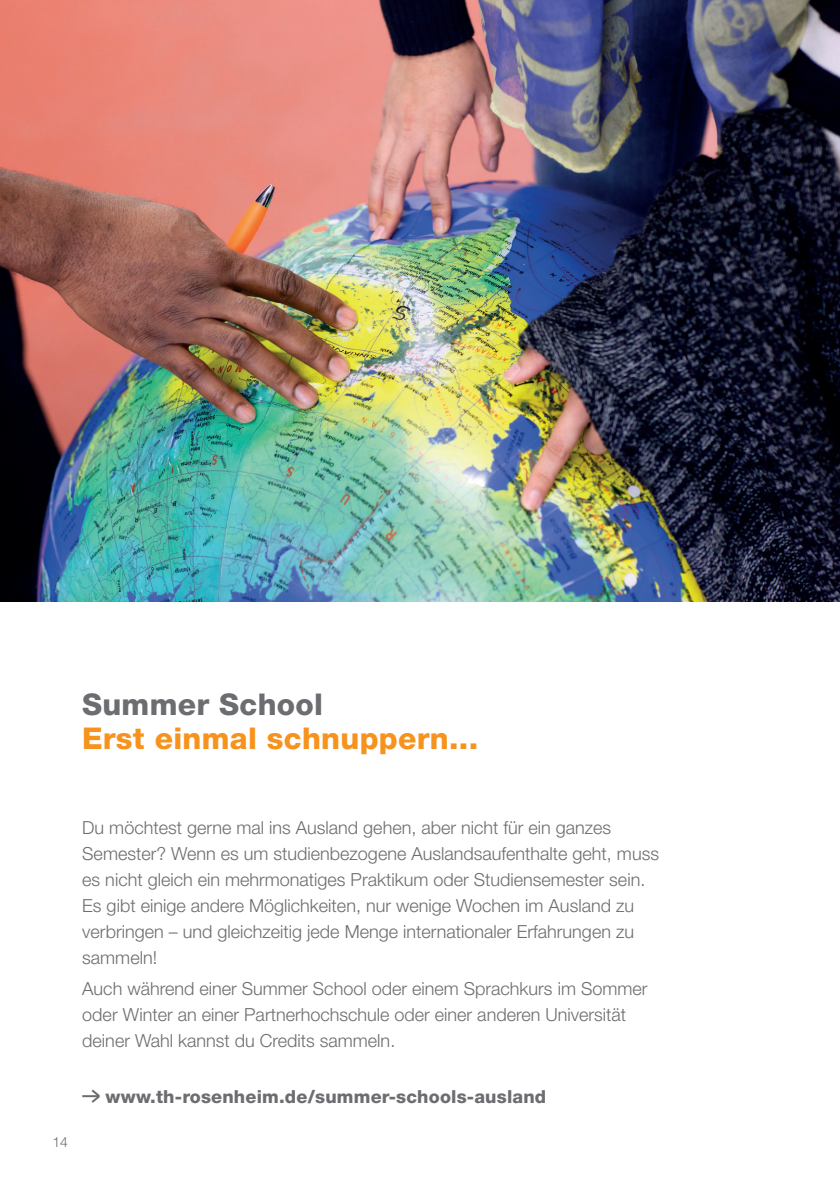
<style>
.page{position:relative;width:840px;height:1191px;background:#fff}
.page>*{position:absolute;margin:0;border:0;box-sizing:border-box;transform-origin:0 0}
.t1{font:800 30px "Helvetica Neue LT Pro";letter-spacing:.01em;color:#f7931d}
.t2{font:800 30px "Helvetica Neue LT Pro";letter-spacing:.01em;color:#6c6d70}
.t3{font:300 18px/26px "Helvetica Neue LT Pro";color:#6c6d70}
.t4{font:800 18px "Helvetica Neue LT Pro";letter-spacing:.01em;color:#6c6d70}
.t5{font:300 14px "Helvetica Neue LT Pro";color:#6c6d70}
</style>
<div class="page">
<svg style="left:82px;top:1089px;width:18px;height:14px"></svg>
<img style="left:0;top:0;width:839px;height:601px">
<h1 class="t2" style="left:82px;top:687px;width:242px">Summer School</h1>
<h1 class="t1" style="left:82px;top:721px;width:397px">Erst einmal schnuppern...</h1>
<p class="t3" style="left:82px;top:814px;width:578px">Du möchtest gerne mal ins Ausland gehen, aber nicht für ein ganzes Semester? Wenn es um studienbezogene Auslandsaufenthalte geht, muss es nicht gleich ein mehrmonatiges Praktikum oder Studiensemester sein.<br>Es gibt einige andere Möglichkeiten, nur wenige Wochen im Ausland zu verbringen – und gleichzeitig jede Menge internationaler Erfahrungen zu sammeln!</p>
<p class="t3" style="left:82px;top:975px;width:566px">Auch während einer Summer School oder einem Sprachkurs im Sommer oder Winter an einer Partnerhochschule oder einer anderen Universität deiner Wahl kannst du Credits sammeln.</p>
<p class="t5" style="left:52px;top:1133px;width:17px">14</p>
<p class="t4" style="left:106px;top:1085px;width:442px">www.th-rosenheim.de/summer-schools-ausland</p>
</div>
